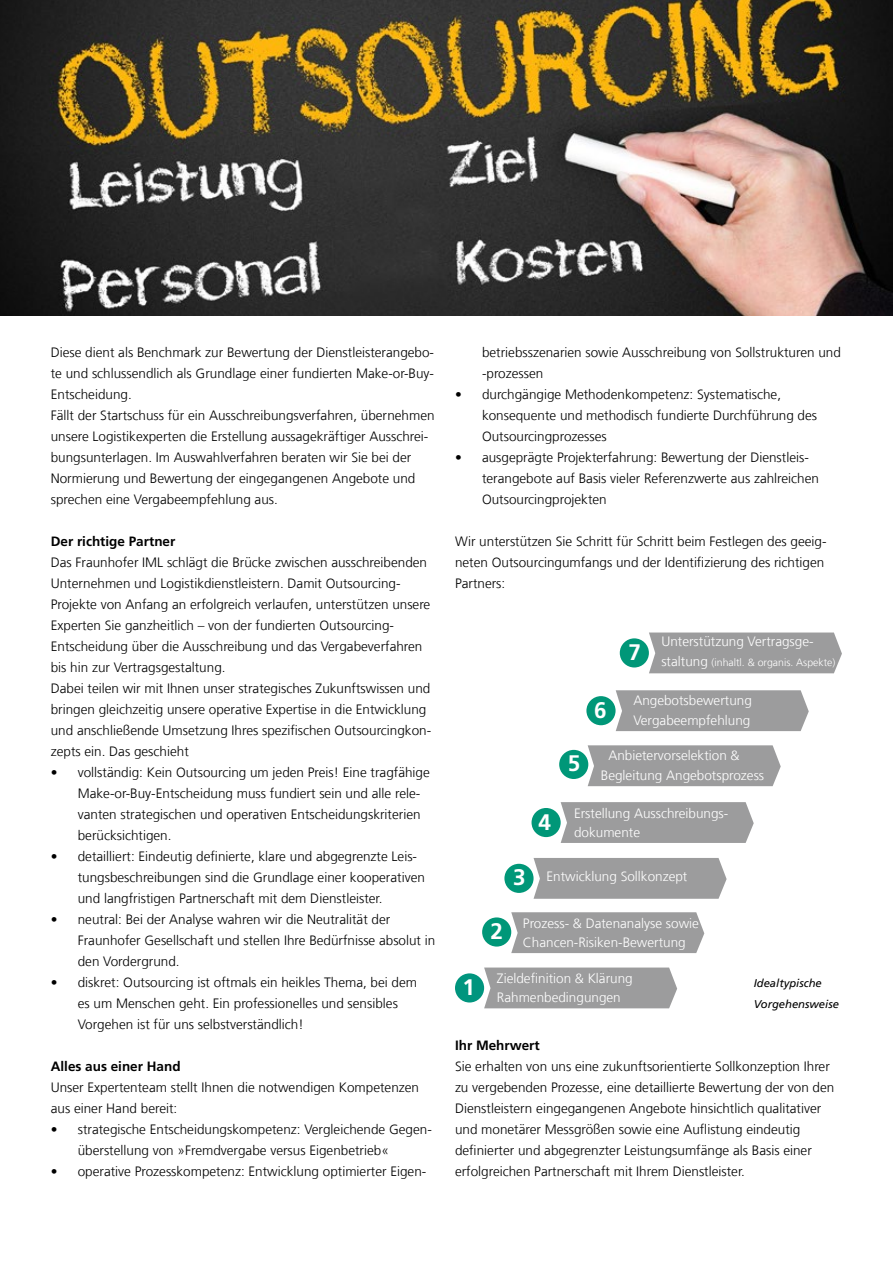
<style>
.page{position:relative;width:893px;height:1263px;background:#fff}
.page>*{position:absolute;margin:0;border:0;box-sizing:border-box;transform-origin:0 0}
._06_Fließtext{font:700 22.5px "Frutiger LT Com";color:#fff}
._06_Fließtext-2{font:300 13.5px/21px "Frutiger LT Com";color:#000}
._06_Fließtext-3{font:300 13.5px/19.5px "Frutiger LT Com";color:#fff}
._07_Zwischenüberschr{font:700 13.5px "Frutiger LT Com";color:#000}
._05_Marginalie_Bildu{font:italic 11.25px "Frutiger LT Com";color:#000}
._06_Fließtext-4{font:300 10.5px "Frutiger LT Com";color:#fff}
.s1{font-size:13.5px}
</style>
<div class="page">
<img style="left:0;top:0;width:893px;height:315px">
<div style="left:484px;top:967px;width:193px;height:41px;background:#9c9c9d"></div>
<div style="left:455px;top:973px;width:29px;height:29px;background:#00957e;border-radius:50%"></div>
<div style="left:511px;top:912px;width:193px;height:41px;background:#9c9c9d"></div>
<div style="left:482px;top:917px;width:29px;height:29px;background:#009778;border-radius:50%"></div>
<div style="left:534px;top:858px;width:193px;height:41px;background:#9c9c9d"></div>
<div style="left:504px;top:864px;width:30px;height:29px;background:#009778;border-radius:50%"></div>
<div style="left:561px;top:802px;width:193px;height:41px;background:#9c9c9d"></div>
<div style="left:531px;top:808px;width:30px;height:29px;background:#009778;border-radius:50%"></div>
<div style="left:588px;top:745px;width:193px;height:41px;background:#9c9c9d"></div>
<div style="left:559px;top:750px;width:29px;height:29px;background:#009778;border-radius:50%"></div>
<div style="left:616px;top:690px;width:193px;height:41px;background:#9c9c9d"></div>
<div style="left:586px;top:696px;width:30px;height:29px;background:#009778;border-radius:50%"></div>
<div style="left:649px;top:632px;width:193px;height:41px;background:#9c9c9d"></div>
<div style="left:620px;top:638px;width:29px;height:29px;background:#009778;border-radius:50%"></div>
<p class="_06_Fließtext-2" style="left:51px;top:342px;width:385px;text-align:justify">Diese dient als Benchmark zur Bewertung der Dienstleisterangebo&shy;te und schlussendlich als Grundlage einer fundierten Make-or-Buy-Entscheidung.</p>
<p class="_06_Fließtext-2" style="left:51px;top:405px;width:385px">Fällt der Startschuss für ein Ausschreibungsverfahren, übernehmen unsere Logistikexperten die Erstellung aussagekräftiger Ausschrei&shy;bungsunterlagen. Im Auswahlverfahren beraten wir Sie bei der Normierung und Bewertung der eingegangenen Angebote und sprechen eine Vergabeempfehlung aus.</p>
<p class="_07_Zwischenüberschr" style="left:51px;top:533px;width:126px">Der richtige Partner</p>
<p class="_06_Fließtext-2" style="left:51px;top:552px;width:381px">Das Fraunhofer IML schlägt die Brücke zwischen ausschreibenden Unternehmen und Logistikdienstleistern. Damit Outsourcing-Projekte von Anfang an erfolgreich verlaufen, unterstützen unsere Experten Sie ganzheitlich – von der fundierten Outsourcing-Entscheidung über die Ausschreibung und das Vergabeverfahren bis hin zur Vertragsgestaltung.</p>
<p class="_06_Fließtext-2" style="left:51px;top:678px;width:382px">Dabei teilen wir mit Ihnen unser strategisches Zukunftswissen und bringen gleichzeitig unsere operative Expertise in die Entwicklung und anschließende Umsetzung Ihres spezifischen Outsourcingkon&shy;zepts ein. Das geschieht</p>
<p class="_06_Fließtext-2" style="left:78px;top:762px;width:354px;text-indent:-27px">• vollständig: Kein Outsourcing um jeden Preis! Eine tragfähige Make-or-Buy-Entscheidung muss fundiert sein und alle rele&shy;vanten strategischen und operativen Entscheidungskriterien berücksichtigen.</p>
<p class="_06_Fließtext-2" style="left:78px;top:846px;width:349px;text-indent:-27px">• detailliert: Eindeutig definierte, klare und abgegrenzte Leis&shy;tungsbeschreibungen sind die Grundlage einer kooperativen und langfristigen Partnerschaft mit dem Dienstleister.</p>
<p class="_06_Fließtext-2" style="left:78px;top:909px;width:359px;text-indent:-27px">• neutral: Bei der Analyse wahren wir die Neutralität der<br>Fraunhofer Gesellschaft und stellen Ihre Bedürfnisse absolut in den Vordergrund.</p>
<p class="_06_Fließtext-2" style="left:78px;top:972px;width:341px;text-indent:-27px">• diskret: Outsourcing ist oftmals ein heikles Thema, bei dem es um Menschen geht. Ein professionelles und sensibles<br>Vorgehen ist für uns selbstverständlich!</p>
<p class="_07_Zwischenüberschr" style="left:51px;top:1058px;width:131px">Alles aus einer Hand</p>
<p class="_06_Fließtext-2" style="left:51px;top:1077px;width:370px">Unser Expertenteam stellt Ihnen die notwendigen Kompetenzen aus einer Hand bereit:</p>
<p class="_06_Fließtext-2" style="left:78px;top:1119px;width:356px;text-indent:-27px">• strategische Entscheidungskompetenz: Vergleichende Gegen&shy;überstellung von »Fremdvergabe versus Eigenbetrieb«</p>
<p class="_06_Fließtext-2" style="left:51px;top:1161px;width:377px">• operative Prozesskompetenz: Entwicklung optimierter Eigen-</p>
<p class="_06_Fließtext-2" style="left:482px;top:342px;width:360px">betriebsszenarien sowie Ausschreibung von Sollstrukturen und -prozessen</p>
<p class="_06_Fließtext-2" style="left:482px;top:384px;width:337px;text-indent:-27px">• durchgängige Methodenkompetenz: Systematische, konsequente und methodisch fundierte Durchführung des<br>Outsourcingprozesses</p>
<p class="_06_Fließtext-2" style="left:482px;top:447px;width:339px;text-indent:-27px">• ausgeprägte Projekterfahrung: Bewertung der Dienstleis&shy;terangebote auf Basis vieler Referenzwerte aus zahlreichen<br>Outsourcingprojekten</p>
<p class="_06_Fließtext-2" style="left:455px;top:531px;width:373px">Wir unterstützen Sie Schritt für Schritt beim Festlegen des geeig&shy;neten Outsourcingumfangs und der Identifizierung des richtigen<br>Partners:</p>
<p class="_06_Fließtext" style="left:462px;top:974px;width:14px">1</p>
<p class="_06_Fließtext" style="left:539px;top:809px;width:14px">4</p>
<p class="_06_Fließtext" style="left:568px;top:750px;width:14px">5</p>
<p class="_06_Fließtext" style="left:594px;top:697px;width:14px">6</p>
<p class="_06_Fließtext" style="left:629px;top:639px;width:14px">7</p>
<p class="_06_Fließtext-3" style="left:661px;top:632px;width:154px">Unterstützung Vertragsge-</p>
<p class="_06_Fließtext-4" style="left:661px;top:656px;width:175px"><span class="s1">staltung</span> (inhaltl. &amp; organis. Aspekte)</p>
<p class="_06_Fließtext-3" style="left:633px;top:691px;width:120px">Angebotsbewertung</p>
<p class="_06_Fließtext-3" style="left:633px;top:710px;width:119px">Vergabeempfehlung</p>
<p class="_06_Fließtext-3" style="left:601px;top:746px;width:165px;text-indent:8px">Anbietervorselektion &amp;<br>Begleitung Angebotsprozess</p>
<p class="_06_Fließtext-3" style="left:574px;top:803px;width:156px">Erstellung Ausschreibungs&shy;dokumente</p>
<p class="_06_Fließtext" style="left:513px;top:864px;width:14px">3</p>
<p class="_06_Fließtext-3" style="left:546px;top:866px;width:143px">Entwicklung Sollkonzept</p>
<p class="_06_Fließtext" style="left:490px;top:918px;width:14px">2</p>
<p class="_06_Fließtext-3" style="left:523px;top:913px;width:178px">Prozess- &amp; Datenanalyse sowie<br>Chancen-Risiken-Bewertung</p>
<p class="_06_Fließtext-3" style="left:497px;top:968px;width:137px">Zieldefinition &amp; Klärung<br>Rahmenbedingungen</p>
<p class="_05_Marginalie_Bildu" style="left:754px;top:977px;width:70px">Idealtypische</p>
<p class="_05_Marginalie_Bildu" style="left:754px;top:998px;width:87px">Vorgehensweise</p>
<p class="_07_Zwischenüberschr" style="left:455px;top:1037px;width:86px">Ihr Mehrwert</p>
<p class="_06_Fließtext-2" style="left:455px;top:1056px;width:381px">Sie erhalten von uns eine zukunftsorientierte Sollkonzeption Ihrer zu vergebenden Prozesse, eine detaillierte Bewertung der von den Dienstleistern eingegangenen Angebote hinsichtlich qualitativer und monetärer Messgrößen sowie eine Auflistung eindeutig definierter und abgegrenzter Leistungsumfänge als Basis einer erfolgreichen Partnerschaft mit Ihrem Dienstleister.</p>
</div>
